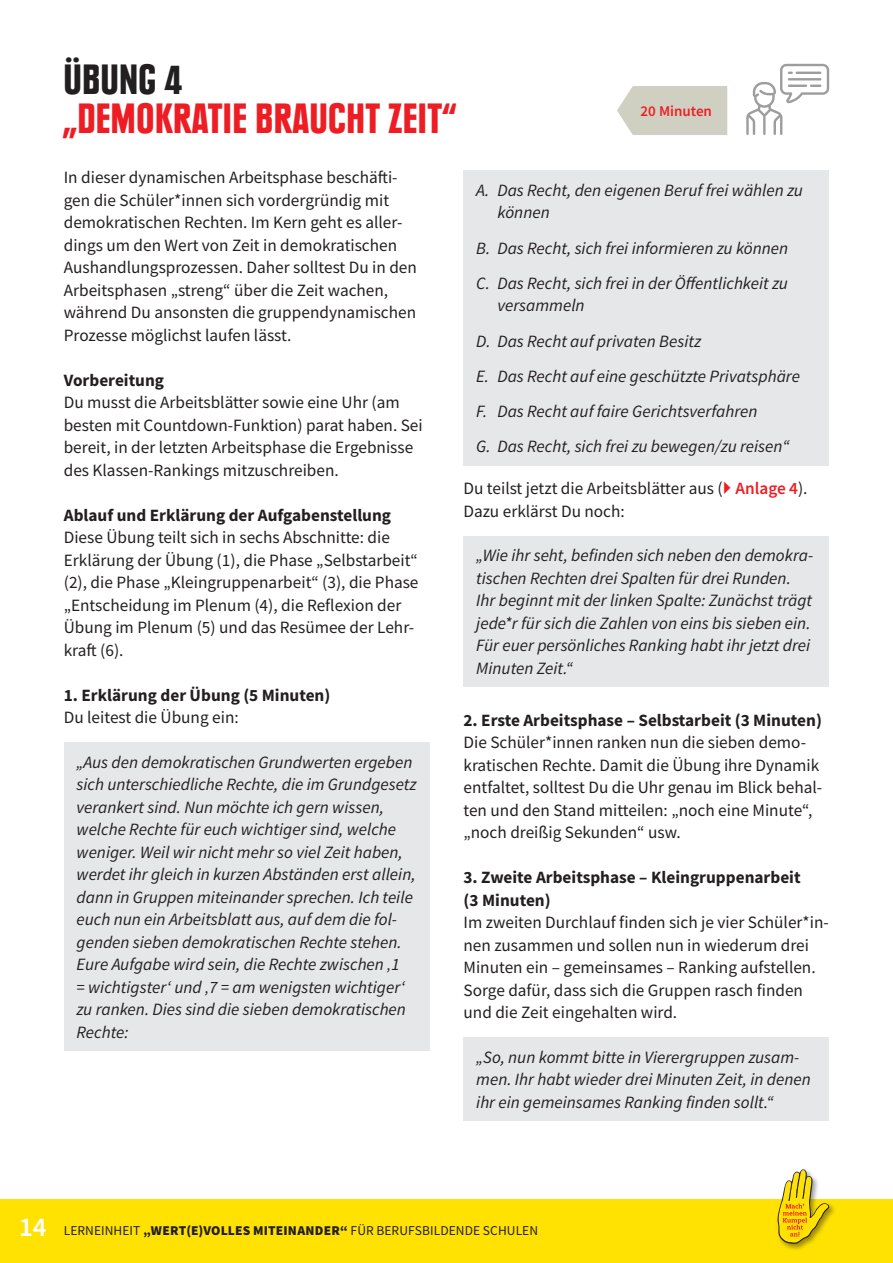
<style>
.page{position:relative;width:893px;height:1263px;background:#fff}
.page>*{position:absolute;margin:0;border:0;box-sizing:border-box;transform-origin:0 0}
.t1{font:900 condensed 42px "Plak LT";letter-spacing:.025em;color:#ee1d23}
.t2{font:900 condensed 42px "Plak LT";color:#231f20}
.t3{font:17.25px/22.5px "Source Sans Pro";color:#231f20}
.t4{font:italic 17.25px/22.5px "Source Sans Pro";color:#231f20}
.t5{font:700 17.25px/22.5px "Source Sans Pro";color:#231f20}
.t6{font:600 15px "Source Sans Pro";color:#ee1d23}
.t7{font:13.5px "Source Sans Pro";letter-spacing:.005em;color:#231f20}
.s1{font-weight:600;color:#ee1d23}
.s2{font-weight:600;font-size:27px;color:#fff}
.s3{font-weight:900}
</style>
<div class="page">
<div style="left:0;top:1199px;width:893px;height:64px;background:#ffe201"></div>
<svg style="left:746px;top:64px;width:83px;height:71px"></svg>
<div style="left:776px;top:1168px;width:61px;height:83px;background:#231f20;opacity:.45"></div>
<svg style="left:777px;top:1169px;width:52px;height:75px"></svg>
<svg style="left:617px;top:86px;width:110px;height:49px"></svg>
<div style="left:64px;top:742px;width:365px;height:308px;background:#e6e7e9"></div>
<div style="left:463px;top:170px;width:366px;height:295px;background:#e6e7e9"></div>
<div style="left:463px;top:536px;width:366px;height:151px;background:#e6e7e9"></div>
<div style="left:463px;top:1037px;width:366px;height:83px;background:#e6e7e9"></div>
<h1 class="t2" style="left:64px;top:54px;width:120px">ÜBUNG 4</h1>
<h1 class="t1" style="left:64px;top:93px;width:394px">„DEMOKRATIE BRAUCHT ZEIT“</h1>
<p class="t6" style="left:641px;top:101px;width:73px">20 M inuten</p>
<p class="t3" style="left:64px;top:166px;width:355px">In dieser dynamischen Arbeitsphase beschäfti&shy;gen die Schüler*innen sich vordergründig mit demokratischen Rechten. Im Kern geht es aller&shy;dings um den Wert von Zeit in demokratischen Aushandlungsprozessen. Daher solltest Du in den Arbeitsphasen „streng“ über die Zeit wachen, während Du ansonsten die gruppendynamischen Prozesse möglichst laufen lässt.</p>
<p class="t5" style="left:64px;top:368px;width:102px">Vorbereitung</p>
<p class="t3" style="left:64px;top:391px;width:360px">Du musst die Arbeitsblätter sowie eine Uhr (am besten mit Countdown-Funktion) parat haben. Sei bereit, in der letzten Arbeitsphase die Ergebnisse des Klassen-Rankings mitzuschreiben.</p>
<p class="t5" style="left:64px;top:503px;width:329px">Ablauf und Erklärung der Aufgabenstellung</p>
<p class="t3" style="left:64px;top:526px;width:356px">Diese Übung teilt sich in sechs Abschnitte: die Erklärung der Übung (1), die Phase „Selbstarbeit“ (2), die Phase „Kleingruppenarbeit“ (3), die Phase „Entscheidung im Plenum (4), die Reflexion der Übung im Plenum (5) und das Resümee der Lehr&shy;kraft (6).</p>
<p class="t5" style="left:64px;top:683px;width:268px">1. Erklärung der Übung (5 Minuten)</p>
<p class="t3" style="left:64px;top:706px;width:176px">Du leitest die Übung ein:</p>
<p class="t4" style="left:77px;top:750px;width:341px">„Aus den demokratischen Grundwerten ergeben sich unterschiedliche Rechte, die im Grundgesetz verankert sind. Nun möchte ich gern wissen, welche Rechte für euch wichtiger sind, welche weniger. Weil wir nicht mehr so viel Zeit haben, werdet ihr gleich in kurzen Abständen erst allein, dann in Gruppen miteinander sprechen. Ich teile euch nun ein Arbeitsblatt aus, auf dem die fol&shy;genden sieben demokratischen Rechte stehen.<br>Eure Aufgabe wird sein, die Rechte zwischen ‚1<br>= wichtigster‘ und ‚7 = am wenigsten wichtiger‘ zu ranken. Dies sind die sieben demokratischen Rechte:</p>
<p class="t4" style="left:497px;top:179px;width:307px;text-indent:-21px">A. Das Recht, den eigenen Beruf frei wählen zu können</p>
<p class="t4" style="left:476px;top:230px;width:314px;line-height:35.2px">B. Das Recht, sich frei informieren zu können<br>C. Das Recht, sich frei in der Öffentlichkeit zu</p>
<p class="t4" style="left:476px;top:288px;width:325px;line-height:35.2px;text-indent:21px">versammeln<br>D. Das Recht auf privaten Besitz<br>E. Das Recht auf eine geschützte Privatsphäre F. Das Recht auf faire Gerichtsverfahren<br>G. Das Recht, sich frei zu bewegen/zu reisen“</p>
<p class="t3" style="left:463px;top:477px;width:346px">Du teilst jetzt die Arbeitsblätter aus ( <span class="s1">Anlage 4</span>).<br>Dazu erklärst Du noch:</p>
<p class="t4" style="left:476px;top:544px;width:338px">„Wie ihr seht, befinden sich neben den demokra&shy;tischen Rechten drei Spalten für drei Runden.<br>Ihr beginnt mit der linken Spalte: Zunächst trägt jede*r für sich die Zahlen von eins bis sieben ein.<br>Für euer persönliches Ranking habt ihr jetzt drei Minuten Zeit.“</p>
<p class="t5" style="left:463px;top:708px;width:360px">2. Erste Arbeitsphase – Selbstarbeit (3 Minuten)</p>
<p class="t3" style="left:463px;top:731px;width:360px">Die Schüler*innen ranken nun die sieben demo&shy;kratischen Rechte. Damit die Übung ihre Dynamik entfaltet, solltest Du die Uhr genau im Blick behal&shy;ten und den Stand mitteilen: „noch eine Minute“, „noch dreißig Sekunden“ usw.</p>
<p class="t5" style="left:463px;top:866px;width:339px">3. Zweite Arbeitsphase – Kleingruppenarbeit (3 Minuten)</p>
<p class="t3" style="left:463px;top:911px;width:367px">Im zweiten Durchlauf finden sich je vier Schüler*in&shy;nen zusammen und sollen nun in wiederum drei Minuten ein – gemeinsames – Ranking aufstellen.<br>Sorge dafür, dass sich die Gruppen rasch finden und die Zeit eingehalten wird.</p>
<p class="t4" style="left:476px;top:1045px;width:336px">„So, nun kommt bitte in Vierergruppen zusam&shy;men. Ihr habt wieder drei Minuten Zeit, in denen ihr ein gemeinsames Ranking finden sollt.“</p>
<p class="t7" style="left:19px;top:1222px;width:520px"><span class="s2">14</span> Lerneinheit <span class="s3">„WERT(E)VOLLES MITEINANDER“</span> für berufsbildende Schulen</p>
</div>
